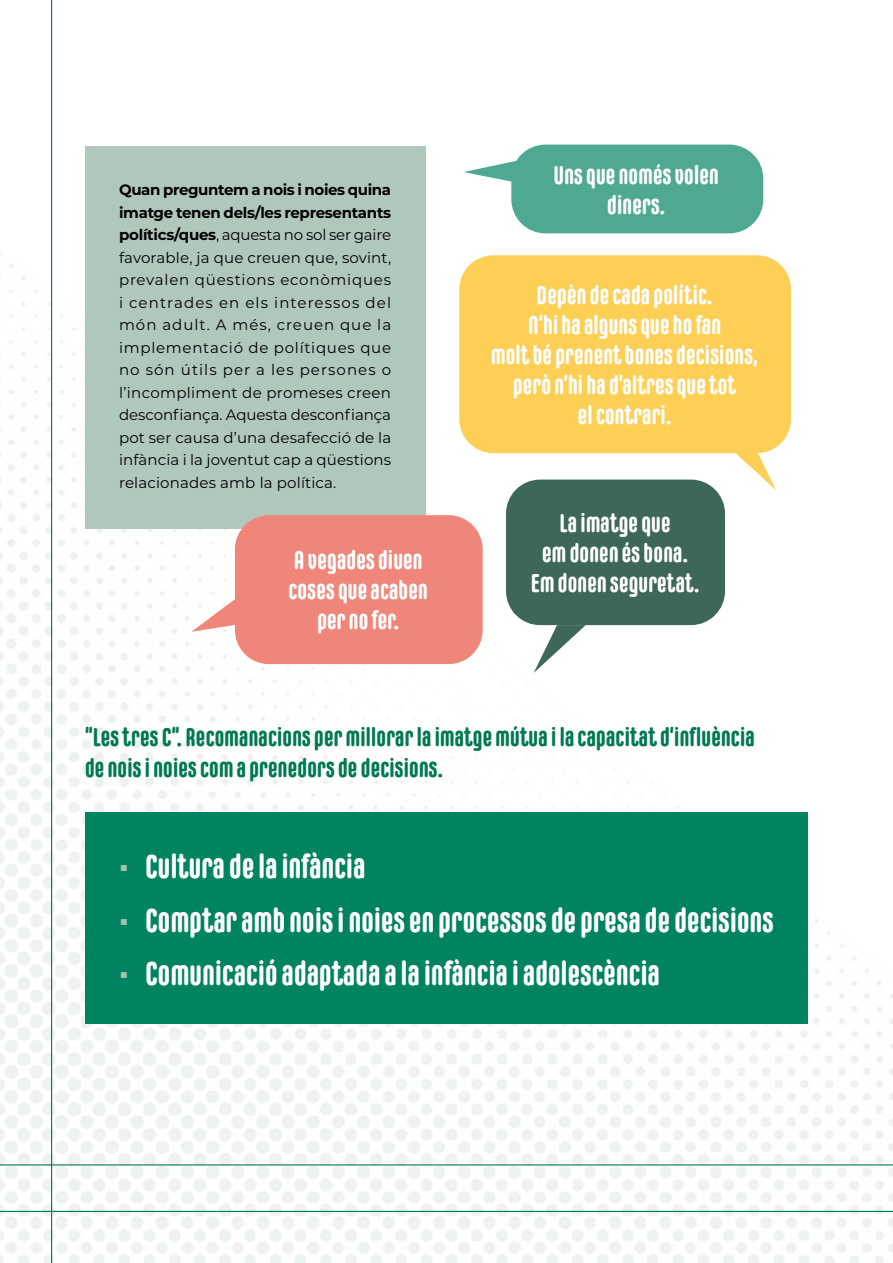
<style>
.page{position:relative;width:893px;height:1263px;background:#fff}
.page>*{position:absolute;margin:0;border:0;box-sizing:border-box;transform-origin:0 0}
.t1{font:700 33px "Carl Marx";letter-spacing:.01em;color:#fff}
.t2{font:700 25.5px/30px "Carl Marx";letter-spacing:.01em;color:#fff;text-align:center}
.t3{font:700 25.5px/30.6px "Carl Marx";letter-spacing:.01em;color:#007953}
.t4{font:15px/22.5px "Montserrat";letter-spacing:.01em;color:#000;text-align:justify}
.s1{font-weight:700}
</style>
<div class="page">
<img style="left:0;top:242px;width:892px;height:1021px">
<hr style="left:51px;top:0;width:1px;height:1263px;background:#007953">
<hr style="left:0;top:1211px;width:893px;height:1px;background:#007953">
<hr style="left:0;top:1164px;width:893px;height:1px;background:#007953">
<div style="left:85px;top:812px;width:723px;height:212px;background:#008360"></div>
<div style="left:85px;top:147px;width:340px;height:382px;background:#b0c8bb"></div>
<div style="left:511px;top:145px;width:252px;height:88px;background:#4fa992;border-radius:34px"></div>
<svg style="left:464px;top:161px;width:52px;height:22px"></svg>
<div style="left:459px;top:255px;width:332px;height:198px;background:#fecf55;border-radius:34px"></div>
<svg style="left:724px;top:447px;width:52px;height:43px"></svg>
<div style="left:506px;top:480px;width:219px;height:145px;background:#3d6758;border-radius:34px"></div>
<svg style="left:534px;top:625px;width:52px;height:48px"></svg>
<div style="left:235px;top:515px;width:248px;height:149px;background:#f0857a;border-radius:34px"></div>
<svg style="left:191px;top:595px;width:44px;height:37px"></svg>
<p class="t4" style="left:119px;top:178px;width:274px"><span class="s1">Quan preguntem a nois i noies quina imatge tenen dels/les representants polítics/ques</span>, aquesta no sol ser gaire favorable, ja que creuen que, sovint, prevalen qüestions econòmiques i centrades en els interessos del món adult. A més, creuen que la implementació de polítiques que no són útils per a les persones o l’incompliment de promeses creen desconfiança. Aquesta desconfiança pot ser causa d’una desafecció de la infància i la joventut cap a qüestions relacionades amb la política.</p>
<h2 class="t2" style="left:289px;top:545px;width:141px">A vegades diuen coses que acaben per no fer.</h2>
<h2 class="t2" style="left:553px;top:160px;width:167px">Uns que només volen diners.</h2>
<h2 class="t2" style="left:491px;top:280px;width:268px">Depèn de cada polític.<br>N’hi ha alguns que ho fan<br>molt bé prenent bones decisions, però n’hi ha d’altres que tot<br>el contrari.</h2>
<h2 class="t2" style="left:531px;top:508px;width:170px">La imatge que<br>em donen és bona.<br>Em donen seguretat.</h2>
<h2 class="t3" style="left:85px;top:722px;width:671px">“Les tres C”. Recomanacions per millorar la imatge mútua i la capacitat d’influència de nois i noies com a prenedors de decisions.</h2>
<h1 class="t1" style="left:119px;top:848px;width:247px"><sup>■</sup> Cultura de la infància</h1>
<h1 class="t1" style="left:119px;top:901px;width:656px"><sup>■</sup> Comptar amb nois i noies en processos de presa de decisions</h1>
<h1 class="t1" style="left:119px;top:954px;width:542px"><sup>■</sup> Comunicació adaptada a la infància i adolescència</h1>
</div>
